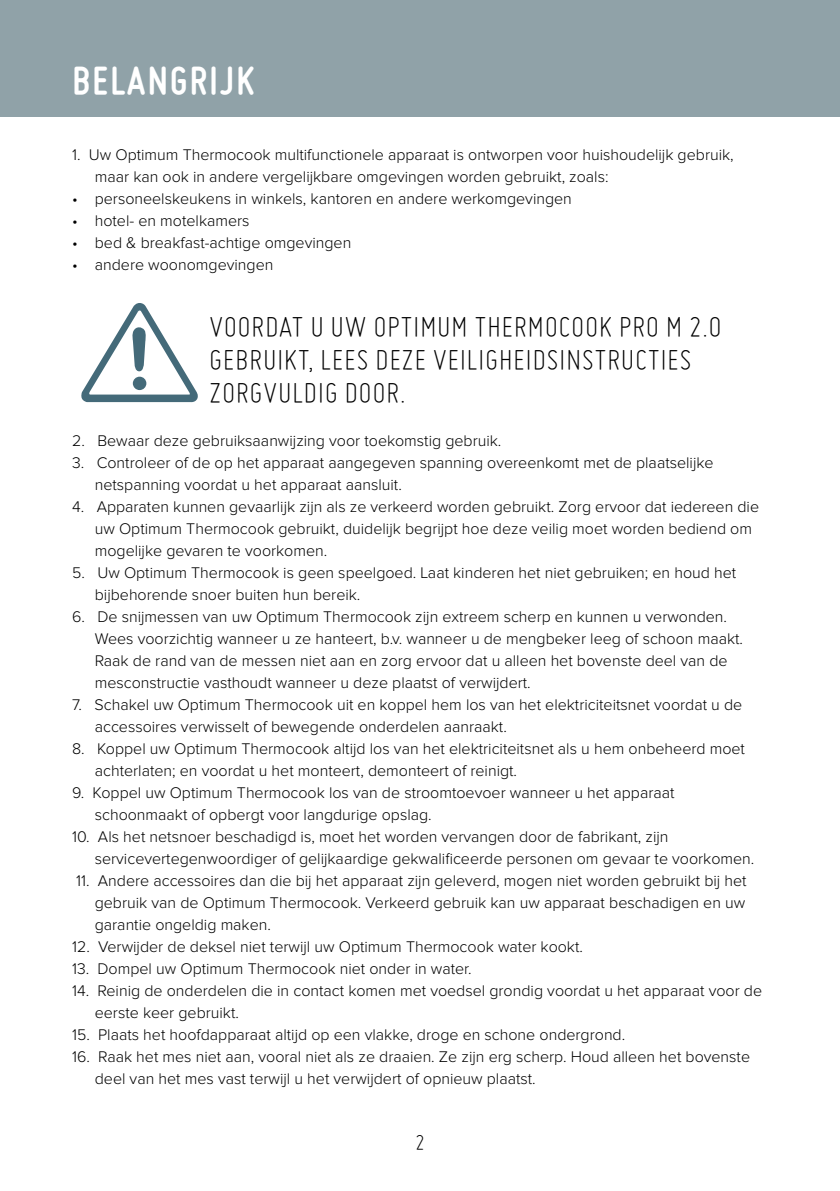
<style>
.page{position:relative;width:840px;height:1191px;background:#fff}
.page>*{position:absolute;margin:0;border:0;box-sizing:border-box;transform-origin:0 0}
.t1{font:700 42px "Miso";letter-spacing:.055em;color:#fff}
.t2{font:300 32px/33px "Miso";letter-spacing:.015em;color:#000}
.t3{font:300 24px "Miso";color:#000}
.t4{font:300 16px/22px "Proxima Nova";color:#000}
</style>
<div class="page">
<div style="left:0;top:0;width:839px;height:116px;background:#90a2a8"></div>
<svg style="left:81px;top:303px;width:117px;height:99px"></svg>
<div style="left:133px;top:377px;width:13px;height:13px;background:#446a79;border-radius:50%"></div>
<h1 class="t1" style="left:72px;top:57px;width:183px">BELANGRIJK</h1>
<p class="t4" style="left:95px;top:144px;width:640px;text-indent:-23px">1. Uw Optimum Thermocook multifunctionele apparaat is ontworpen voor huishoudelijk gebruik, maar kan ook in andere vergelijkbare omgevingen worden gebruikt, zoals:</p>
<p class="t4" style="left:72px;top:188px;width:501px">• personeelskeukens in winkels, kantoren en andere werkomgevingen</p>
<p class="t4" style="left:72px;top:210px;width:179px">• hotel- en motelkamers</p>
<p class="t4" style="left:72px;top:232px;width:280px">• bed &amp; breakfast-achtige omgevingen</p>
<p class="t4" style="left:72px;top:254px;width:203px">• andere woonomgevingen</p>
<h2 class="t2" style="left:209px;top:309px;width:513px">VOORDAT U UW OPTIMUM THERMOCOOK PRO M 2.0<br>GEBRUIKT, LEES DEZE VEILIGHEIDSINSTRUCTIES<br>ZORGVULDIG DOOR.</h2>
<p class="t4" style="left:72px;top:430px;width:430px">2. Bewaar deze gebruiksaanwijzing voor toekomstig gebruik.</p>
<p class="t4" style="left:95px;top:452px;width:620px;text-indent:-23px">3. Controleer of de op het apparaat aangegeven spanning overeenkomt met de plaatselijke netspanning voordat u het apparaat aansluit.</p>
<p class="t4" style="left:95px;top:496px;width:665px;text-indent:-23px">4. Apparaten kunnen gevaarlijk zijn als ze verkeerd worden gebruikt. Zorg ervoor dat iedereen die uw Optimum Thermocook gebruikt, duidelijk begrijpt hoe deze veilig moet worden bediend om mogelijke gevaren te voorkomen.</p>
<p class="t4" style="left:95px;top:562px;width:642px;text-indent:-23px">5. Uw Optimum Thermocook is geen speelgoed. Laat kinderen het niet gebruiken; en houd het bijbehorende snoer buiten hun bereik.</p>
<p class="t4" style="left:95px;top:606px;width:649px;text-indent:-23px">6. De snijmessen van uw Optimum Thermocook zijn extreem scherp en kunnen u verwonden.<br>Wees voorzichtig wanneer u ze hanteert, b.v. wanneer u de mengbeker leeg of schoon maakt.<br>Raak de rand van de messen niet aan en zorg ervoor dat u alleen het bovenste deel van de mesconstructie vasthoudt wanneer u deze plaatst of verwijdert.</p>
<p class="t4" style="left:95px;top:694px;width:648px;text-indent:-23px">7. Schakel uw Optimum Thermocook uit en koppel hem los van het elektriciteitsnet voordat u de accessoires verwisselt of bewegende onderdelen aanraakt.</p>
<p class="t4" style="left:95px;top:738px;width:651px;text-indent:-23px">8. Koppel uw Optimum Thermocook altijd los van het elektriciteitsnet als u hem onbeheerd moet achterlaten; en voordat u het monteert, demonteert of reinigt.</p>
<p class="t4" style="left:95px;top:782px;width:581px;text-indent:-23px">9. Koppel uw Optimum Thermocook los van de stroomtoevoer wanneer u het apparaat schoonmaakt of opbergt voor langdurige opslag.</p>
<p class="t4" style="left:95px;top:826px;width:660px;text-indent:-23px">10. Als het netsnoer beschadigd is, moet het worden vervangen door de fabrikant, zijn servicevertegenwoordiger of gelijkaardige gekwalificeerde personen om gevaar te voorkomen.</p>
<p class="t4" style="left:95px;top:870px;width:653px;text-align:justify;text-indent:-19px">11. Andere accessoires dan die bij het apparaat zijn geleverd, mogen niet worden gebruikt bij het gebruik van de Optimum Thermocook. Verkeerd gebruik kan uw apparaat beschadigen en uw garantie ongeldig maken.</p>
<p class="t4" style="left:72px;top:936px;width:512px">12. Verwijder de deksel niet terwijl uw Optimum Thermocook water kookt.</p>
<p class="t4" style="left:72px;top:958px;width:401px">13. Dompel uw Optimum Thermocook niet onder in water.</p>
<p class="t4" style="left:95px;top:980px;width:668px;text-indent:-23px">14. Reinig de onderdelen die in contact komen met voedsel grondig voordat u het apparaat voor de eerste keer gebruikt.</p>
<p class="t4" style="left:72px;top:1024px;width:554px">15. Plaats het hoofdapparaat altijd op een vlakke, droge en schone ondergrond.</p>
<p class="t4" style="left:95px;top:1046px;width:656px;text-indent:-23px">16. Raak het mes niet aan, vooral niet als ze draaien. Ze zijn erg scherp. Houd alleen het bovenste deel van het mes vast terwijl u het verwijdert of opnieuw plaatst.</p>
<h3 class="t3" style="left:415px;top:1129px;width:11px">2</h3>
</div>
